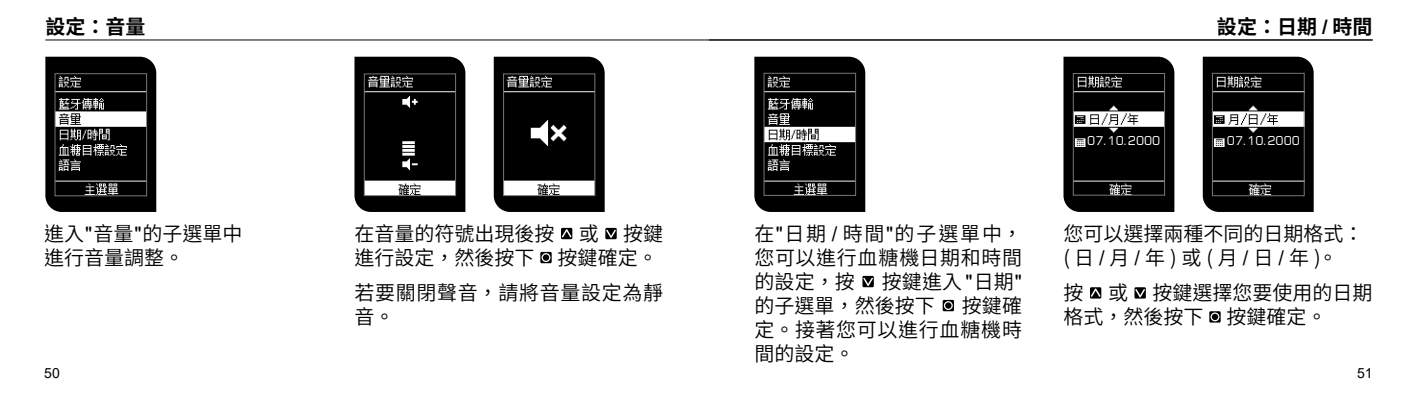
<style>
.page{position:relative;width:1418px;height:397px;background:#fff}
.page>*{position:absolute;margin:0;border:0;box-sizing:border-box;transform-origin:0 0}
.t1{font:20px/24px "Source Han Sans TC";color:#000}
.t2{font:20px/24px "Source Han Sans TC";letter-spacing:.035em;color:#000}
.t3{font:700 20px "Source Han Sans TC";color:#000}
.t4{font:14px "Arial";color:#000}
.t5{font:12px "Square 721 BT";color:#fff}
.s1{font-family:"Arial"}
</style>
<div class="page">
<hr style="left:709px;top:40px;width:663px;height:1px;background:#000">
<hr style="left:45px;top:40px;width:664px;height:1px;background:#000">
<svg style="left:45px;top:57px;width:111px;height:155px;background:#090909"></svg>
<img style="left:57px;top:75px;width:88px;height:119px">
<div style="left:55px;top:73px;width:92px;height:123px;border:1px solid #77787b"></div>
<svg style="left:354px;top:57px;width:111px;height:155px;background:#090909"></svg>
<img style="left:366px;top:76px;width:88px;height:118px">
<div style="left:364px;top:74px;width:92px;height:122px;border:1px solid #77787b"></div>
<svg style="left:494px;top:57px;width:110px;height:155px;background:#060606"></svg>
<img style="left:505px;top:76px;width:88px;height:118px">
<div style="left:503px;top:74px;width:92px;height:122px;border:1px solid #77787b"></div>
<svg style="left:561px;top:228px;width:11px;height:11px"></svg>
<svg style="left:562px;top:229px;width:9px;height:8px"></svg>
<svg style="left:605px;top:228px;width:11px;height:11px"></svg>
<svg style="left:606px;top:230px;width:10px;height:8px"></svg>
<svg style="left:540px;top:252px;width:11px;height:11px"></svg>
<svg style="left:541px;top:253px;width:9px;height:9px"></svg>
<svg style="left:754px;top:57px;width:111px;height:155px;background:#080808"></svg>
<img style="left:765px;top:75px;width:89px;height:119px">
<div style="left:763px;top:73px;width:93px;height:123px;border:1px solid #77787b"></div>
<svg style="left:1063px;top:57px;width:111px;height:155px;background:#0b0b0c"></svg>
<img style="left:1075px;top:75px;width:87px;height:118px">
<div style="left:1073px;top:73px;width:91px;height:122px;border:1px solid #77787b"></div>
<div style="left:1087px;top:134px;width:76px;height:15px;background:#000"></div>
<svg style="left:1202px;top:57px;width:111px;height:155px;background:#0c0c0c"></svg>
<img style="left:1214px;top:75px;width:88px;height:119px">
<div style="left:1212px;top:73px;width:92px;height:123px;border:1px solid #77787b"></div>
<div style="left:1226px;top:134px;width:76px;height:15px;background:#000"></div>
<svg style="left:862px;top:276px;width:11px;height:11px"></svg>
<svg style="left:863px;top:278px;width:10px;height:8px"></svg>
<svg style="left:942px;top:300px;width:12px;height:11px"></svg>
<svg style="left:943px;top:301px;width:9px;height:9px"></svg>
<svg style="left:1089px;top:287px;width:12px;height:11px"></svg>
<svg style="left:1090px;top:288px;width:10px;height:9px"></svg>
<div style="left:1134px;top:287px;width:11px;height:11px;background:#000"></div>
<svg style="left:1135px;top:289px;width:10px;height:8px"></svg>
<svg style="left:1209px;top:311px;width:11px;height:11px"></svg>
<svg style="left:1210px;top:312px;width:9px;height:9px"></svg>
<p class="t3" style="left:45px;top:15px;width:101px">設定：音量</p>
<p class="t3" style="left:1216px;top:15px;width:157px">設定：日期 <span class="s1">/</span> 時間</p>
<p class="t5" style="left:1087px;top:133px;width:75px">07.10.2000</p>
<p class="t5" style="left:1226px;top:133px;width:75px">07.10.2000</p>
<p class="t1" style="left:44px;top:222px;width:200px">進入<span class="s1">"</span>音量<span class="s1">"</span>的子選單中進行音量調整。</p>
<p class="t1" style="left:354px;top:222px;width:310px">在音量的符號出現後按 或 按鍵進行設定，然後按下 按鍵確定。</p>
<p class="t2" style="left:354px;top:281px;width:310px">若要關閉聲音，請將音量設定為靜音。</p>
<p class="t1" style="left:754px;top:222px;width:269px;text-align:justify">在<span class="s1">"</span>日期 <span class="s1">/</span> 時間<span class="s1">"</span>的子選單中，您可以進行血糖機日期和時間的設定，按</p>
<p class="t1" style="left:754px;top:270px;width:269px;text-indent:127px">按鍵進入 <span class="s1">"</span>日期<span class="s1">"</span>的子選單，然後按下</p>
<p class="t1" style="left:754px;top:294px;width:269px;text-align:justify;text-indent:207px">按鍵確定。接著您可以進行血糖機時間的設定。</p>
<p class="t1" style="left:1063px;top:222px;width:301px">您可以選擇兩種不同的日期格式：(日<span class="s1">/</span>月<span class="s1">/</span>年)或(月<span class="s1">/</span>日<span class="s1">/</span>年)。</p>
<p class="t1" style="left:1063px;top:281px;width:310px">按 或 按鍵選擇您要使用的日期格式，然後按下 按鍵確定。</p>
<p class="t4" style="left:44px;top:363px;width:17px">50</p>
<p class="t4" style="left:1356px;top:363px;width:17px">51</p>
</div>
